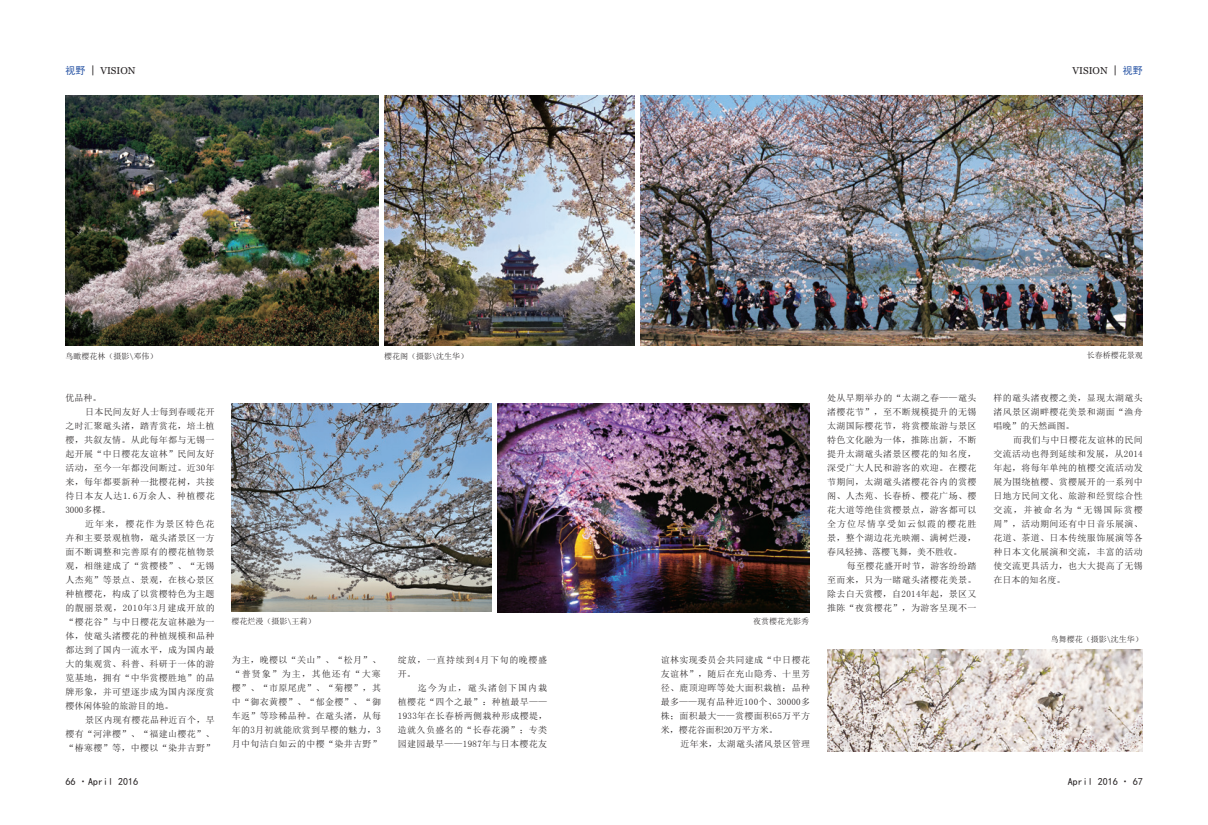
<style>
.page{position:relative;width:1208px;height:825px;background:#fff}
.page>*{position:absolute;margin:0;border:0;box-sizing:border-box;transform-origin:0 0}
.t1{font:10px "Sim Hei";color:#231f20}
.t2{font:10px "Vani";color:#231f20}
.t3{font:9px/14px "Sim Sun";letter-spacing:.04em;color:#231f20;text-align:justify}
.t4{font:9px "Sim Sun";letter-spacing:.065em;color:#231f20}
.t5{font:9px/14px "Sim Sun";letter-spacing:.075em;color:#231f20}
.t6{font:9px "Sim Sun";letter-spacing:.07em;color:#231f20}
.t7{font:9px "Sim Sun";letter-spacing:.115em;color:#231f20}
.t8{font:9px "Sim Sun";color:#231f20}
.t9{font:8px "Sim Sun";color:#231f20}
.s1{font-family:"Sim Hei";color:#2451a3}
.s2{font-family:"Sim Hei"}
</style>
<div class="page">
<img style="left:65px;top:96px;width:313px;height:250px">
<img style="left:384px;top:96px;width:250px;height:250px">
<img style="left:231px;top:403px;width:260px;height:208px">
<img style="left:497px;top:403px;width:312px;height:209px">
<img style="left:640px;top:96px;width:503px;height:250px">
<img style="left:827px;top:649px;width:315px;height:103px">
<p class="t2" style="left:65px;top:65px;width:72px"><span class="s1">视野</span> <span class="s2">|</span> VISION</p>
<p class="t2" style="left:1072px;top:65px;width:72px">VISION <span class="s2">|</span> <span class="s1">视野</span></p>
<p class="t9" style="left:65px;top:352px;width:93px">鸟瞰樱花林（摄影\邓伟）</p>
<p class="t9" style="left:384px;top:352px;width:85px">樱花阁（摄影\沈生华）</p>
<p class="t9" style="left:1086px;top:351px;width:57px">长春桥樱花景观</p>
<p class="t3" style="left:65px;top:391px;width:37px">优品种。</p>
<p class="t3" style="left:85px;top:405px;width:131px">日本民间友好人士每到春暖花开</p>
<p class="t3" style="left:65px;top:419px;width:151px">之时汇聚鼋头渚，踏青赏花，培土植</p>
<p class="t3" style="left:65px;top:433px;width:151px">樱，共叙友情。从此每年都与无锡一</p>
<p class="t3" style="left:65px;top:447px;width:151px">起开展“中日樱花友谊林”民间友好</p>
<p class="t3" style="left:65px;top:461px;width:151px">活动，至今一年都没间断过。近30年</p>
<p class="t3" style="left:65px;top:475px;width:151px">来，每年都要新种一批樱花树，共接</p>
<p class="t6" style="left:65px;top:491px;width:151px">待日本友人达1.6万余人、种植樱花</p>
<p class="t3" style="left:65px;top:503px;width:46px">3000多棵。</p>
<p class="t7" style="left:85px;top:519px;width:131px">近年来，樱花作为景区特色花</p>
<p class="t3" style="left:65px;top:531px;width:151px">卉和主要景观植物，鼋头渚景区一方</p>
<p class="t3" style="left:65px;top:545px;width:151px">面不断调整和完善原有的樱花植物景</p>
<p class="t3" style="left:65px;top:559px;width:151px">观，相继建成了“赏樱楼”、“无锡</p>
<p class="t3" style="left:65px;top:573px;width:151px">人杰苑”等景点、景观，在核心景区</p>
<p class="t3" style="left:65px;top:587px;width:151px">种植樱花，构成了以赏樱特色为主题</p>
<p class="t4" style="left:65px;top:603px;width:151px">的靓丽景观，2010年3月建成开放的</p>
<p class="t3" style="left:65px;top:615px;width:151px">“樱花谷”与中日樱花友谊林融为一</p>
<p class="t3" style="left:65px;top:629px;width:151px">体，使鼋头渚樱花的种植规模和品种</p>
<p class="t3" style="left:65px;top:643px;width:151px">都达到了国内一流水平，成为国内最</p>
<p class="t3" style="left:65px;top:657px;width:151px">大的集观赏、科普、科研于一体的游</p>
<p class="t3" style="left:65px;top:671px;width:151px">览基地，拥有“中华赏樱胜地”的品</p>
<p class="t3" style="left:65px;top:685px;width:151px">牌形象，并可望逐步成为国内深度赏</p>
<p class="t8" style="left:65px;top:701px;width:109px">樱休闲体验的旅游目的地。</p>
<p class="t3" style="left:85px;top:713px;width:131px">景区内现有樱花品种近百个，早</p>
<p class="t3" style="left:65px;top:727px;width:151px">樱有“河津樱”、“福建山樱花”、</p>
<p class="t3" style="left:65px;top:741px;width:151px">“椿寒樱”等，中樱以“染井吉野”</p>
<p class="t9" style="left:231px;top:617px;width:85px">樱花烂漫（摄影\王莉）</p>
<p class="t3" style="left:232px;top:652px;width:151px">为主，晚樱以“关山”、“松月”、“普贤象”为主，其他还有“大寒樱”、“市原尾虎”、“菊樱”，其中“御衣黄樱”、“郁金樱”、“御车返”等珍稀品种。在鼋头渚，从每年的3月初就能欣赏到早樱的魅力，3月中旬洁白如云的中樱“染井吉野”</p>
<p class="t5" style="left:398px;top:652px;width:151px">绽放，一直持续到4月下旬的晚樱盛开。</p>
<p class="t3" style="left:398px;top:680px;width:151px;text-indent:20px">迄今为止，鼋头渚创下国内栽植樱花“四个之最”：种植最早—— 1933年在长春桥两侧栽种形成樱堤，造就久负盛名的“长春花漪”；专类园建园最早——1987年与日本樱花友</p>
<p class="t9" style="left:753px;top:617px;width:57px">夜赏樱花光影秀</p>
<p class="t3" style="left:660px;top:653px;width:151px">谊林实现委员会共同建成“中日樱花友谊林”，随后在充山隐秀、十里芳径、鹿顶迎晖等处大面积栽植；品种最多——现有品种近100个、30000多株；面积最大——赏樱面积65万平方米，樱花谷面积20万平方米。</p>
<p class="t3" style="left:680px;top:737px;width:131px">近年来，太湖鼋头渚风景区管理</p>
<p class="t3" style="left:827px;top:391px;width:151px">处从早期举办的“太湖之春——鼋头渚樱花节”，至不断规模提升的无锡太湖国际樱花节，将赏樱旅游与景区特色文化融为一体，推陈出新，不断提升太湖鼋头渚景区樱花的知名度，深受广大人民和游客的欢迎。在樱花节期间，太湖鼋头渚樱花谷内的赏樱阁、人杰苑、长春桥、樱花广场、樱花大道等绝佳赏樱景点，游客都可以全方位尽情享受如云似霞的樱花胜景，整个湖边花光映潮、满树烂漫，春风轻拂、落樱飞舞，美不胜收。</p>
<p class="t3" style="left:827px;top:559px;width:151px;text-indent:20px">每至樱花盛开时节，游客纷纷踏至而来，只为一睹鼋头渚樱花美景。除去白天赏樱，自2014年起，景区又推陈“夜赏樱花”，为游客呈现不一</p>
<p class="t3" style="left:993px;top:391px;width:151px">样的鼋头渚夜樱之美，显现太湖鼋头渚风景区湖畔樱花美景和湖面“渔舟唱晚”的天然画图。</p>
<p class="t3" style="left:993px;top:433px;width:151px;text-indent:20px">而我们与中日樱花友谊林的民间交流活动也得到延续和发展，从2014年起，将每年单纯的植樱交流活动发展为围绕植樱、赏樱展开的一系列中日地方民间文化、旅游和经贸综合性交流，并被命名为“无锡国际赏樱周”，活动期间还有中日音乐展演、花道、茶道、日本传统服饰展演等各种日本文化展演和交流，丰富的活动使交流更具活力，也大大提高了无锡在日本的知名度。</p>
<p class="t9" style="left:1050px;top:635px;width:93px">鸟舞樱花（摄影\沈生华）</p>
<p class="t1" style="left:66px;top:776px;width:74px">66 ·April 2016</p>
<p class="t1" style="left:1067px;top:776px;width:76px">April 2016 · 67</p>
</div>
